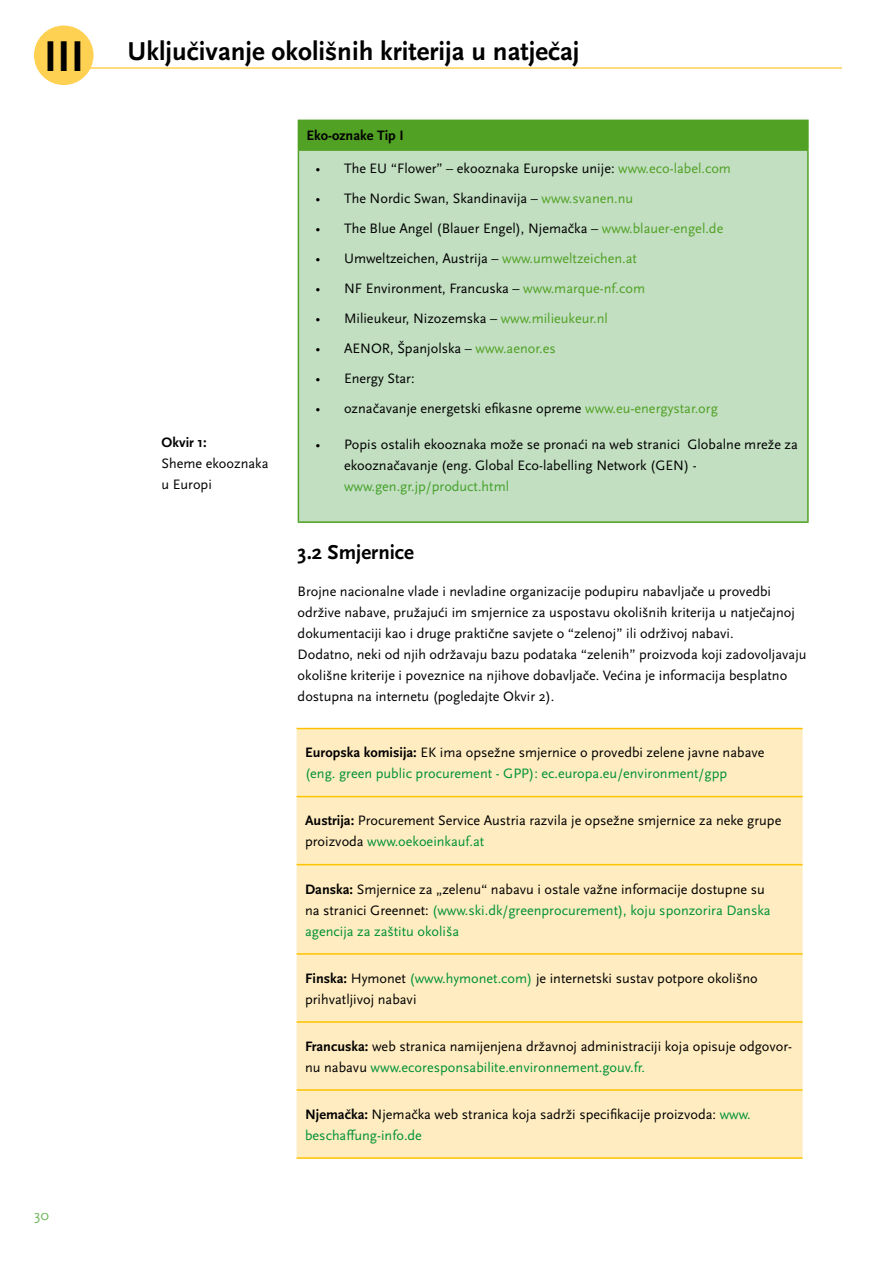
<style>
.page{position:relative;width:893px;height:1263px;background:#fff}
.page>*{position:absolute;margin:0;border:0;box-sizing:border-box;transform-origin:0 0}
.t1{font:700 45px "Scala Sans Pro";color:#000}
.t2{font:700 27px "Scala Sans Pro";color:#000}
.t3{font:700 21px "Scala Sans Pro";color:#000}
.t4{font:15px "Scala Sans Pro";color:#45a12b}
.t5{font:14.25px/21px "Scala Sans Pro";color:#000}
.t6{font:14.25px/21px "Scala Sans Pro";color:#009138}
.t7{font:14.25px "Scala Sans Pro";color:#45a12b}
.t8{font:700 14.25px "Scala Sans Pro";color:#000}
.s1{color:#51a125}
.s2{font-weight:700;color:#000}
.s3{color:#000}
.s4{font-weight:700}
.s5{color:#009138}
</style>
<div class="page">
<hr style="left:64px;top:67px;width:778px;height:2px;background:#fed153">
<div style="left:34px;top:26px;width:60px;height:59px;background:#fed153;border-radius:50%"></div>
<div style="left:298px;top:120px;width:510px;height:30px;background:#51a125"></div>
<div style="left:298px;top:150px;width:510px;height:372px;background:#c2dfc2"></div>
<hr style="left:298px;top:120px;width:511px;height:1px;background:#51a125">
<hr style="left:807px;top:121px;width:2px;height:28px;background:#51a125">
<hr style="left:298px;top:149px;width:511px;height:2px;background:#51a125">
<hr style="left:298px;top:151px;width:1px;height:370px;background:#51a125">
<hr style="left:807px;top:151px;width:2px;height:370px;background:#51a125">
<hr style="left:298px;top:521px;width:511px;height:2px;background:#51a125">
<div style="left:297px;top:729px;width:506px;height:428px;background:#ffedc1"></div>
<hr style="left:297px;top:728px;width:506px;height:1px;background:#fdc300">
<hr style="left:297px;top:796px;width:506px;height:1px;background:#fdc300">
<hr style="left:297px;top:864px;width:506px;height:1px;background:#fdc300">
<hr style="left:297px;top:953px;width:506px;height:2px;background:#fdc300">
<hr style="left:297px;top:1021px;width:506px;height:2px;background:#fdc300">
<hr style="left:297px;top:1089px;width:506px;height:2px;background:#fdc300">
<hr style="left:297px;top:1157px;width:506px;height:2px;background:#fdc300">
<h1 class="t1" style="left:44px;top:30px;width:42px">III</h1>
<p class="t4" style="left:34px;top:1207px;width:16px">30</p>
<h2 class="t2" style="left:128px;top:35px;width:453px">Uključivanje okolišnih kriterija u natječaj</h2>
<p class="t8" style="left:162px;top:434px;width:47px">Okvir 1:</p>
<p class="t5" style="left:162px;top:453px;width:108px">Sheme ekooznaka u Europi</p>
<p class="t8" style="left:306px;top:127px;width:99px">Eko-oznake Tip I</p>
<p class="t5" style="left:315px;top:158px;width:417px">• The EU “Flower” – ekooznaka Europske unije: <span class="s1">www.eco-label.com</span></p>
<p class="t5" style="left:315px;top:188px;width:319px">• The Nordic Swan, Skandinavija – <span class="s1">www.svanen.nu</span></p>
<p class="t5" style="left:315px;top:218px;width:409px">• The Blue Angel (Blauer Engel), Njemačka – <span class="s1">www.blauer-engel.de</span></p>
<p class="t5" style="left:315px;top:248px;width:323px">• Umweltzeichen, Austrija – <span class="s1">www.umweltzeichen.at</span></p>
<p class="t5" style="left:315px;top:278px;width:331px">• NF Environment, Francuska – <span class="s1">www.marque-nf.com</span></p>
<p class="t5" style="left:315px;top:308px;width:294px">• Milieukeur, Nizozemska – <span class="s1">www.milieukeur.nl</span></p>
<p class="t5" style="left:315px;top:338px;width:242px">• AENOR, Španjolska – <span class="s1">www.aenor.es</span></p>
<p class="t5" style="left:315px;top:368px;width:101px">• Energy Star:</p>
<p class="t5" style="left:315px;top:398px;width:404px">• označavanje energetski efikasne opreme <span class="s1">www.eu-energystar.org</span></p>
<p class="t5" style="left:344px;top:434px;width:455px;text-indent:-28px">• Popis ostalih ekooznaka može se pronaći na web stranici Globalne mreže za ekooznačavanje (eng. Global Eco-labelling Network (GEN) -</p>
<p class="t7" style="left:344px;top:478px;width:167px">www.gen.gr.jp/product.html</p>
<h3 class="t3" style="left:298px;top:540px;width:118px">3.2 Smjernice</h3>
<p class="t5" style="left:298px;top:581px;width:510px">Brojne nacionalne vlade i nevladine organizacije podupiru nabavljače u provedbi održive nabave, pružajući im smjernice za uspostavu okolišnih kriterija u natječajnoj dokumentaciji kao i druge praktične savjete o “zelenoj” ili održivoj nabavi.<br>Dodatno, neki od njih održavaju bazu podataka “zelenih” proizvoda koji zadovoljavaju okolišne kriterije i poveznice na njihove dobavljače. Većina je informacija besplatno dostupna na internetu (pogledajte Okvir 2).</p>
<p class="t6" style="left:305px;top:742px;width:461px"><span class="s2">Europska komisija:</span> <span class="s3">EK ima opsežne smjernice o provedbi zelene javne nabave </span>(eng. green public procurement - GPP): ec.europa.eu/environment/gpp</p>
<p class="t5" style="left:305px;top:810px;width:478px"><span class="s4">Austrija:</span> Procurement Service Austria razvila je opsežne smjernice za neke grupe proizvoda <span class="s5">www.oekoeinkauf.at</span></p>
<p class="t5" style="left:305px;top:878px;width:467px"><span class="s4">Danska:</span> Smjernice za „zelenu“ nabavu i ostale važne informacije dostupne su na stranici Greennet: <span class="s5">(www.ski.dk/greenprocurement), koju sponzorira Danska agencija za zaštitu okoliša</span></p>
<p class="t5" style="left:305px;top:967px;width:454px"><span class="s4">Finska:</span> Hymonet <span class="s5">(www.hymonet.com)</span> je internetski sustav potpore okolišno prihvatljivoj nabavi</p>
<p class="t5" style="left:305px;top:1035px;width:489px"><span class="s4">Francuska:</span> web stranica namijenjena državnoj administraciji koja opisuje odgovor&shy;nu nabavu <span class="s5">www.ecoresponsabilite.environnement.gouv.fr.</span></p>
<p class="t5" style="left:305px;top:1103px;width:447px"><span class="s4">Njemačka:</span> Njemačka web stranica koja sadrži specifikacije proizvoda: <span class="s5">www. beschaffung-info.de</span></p>
</div>
